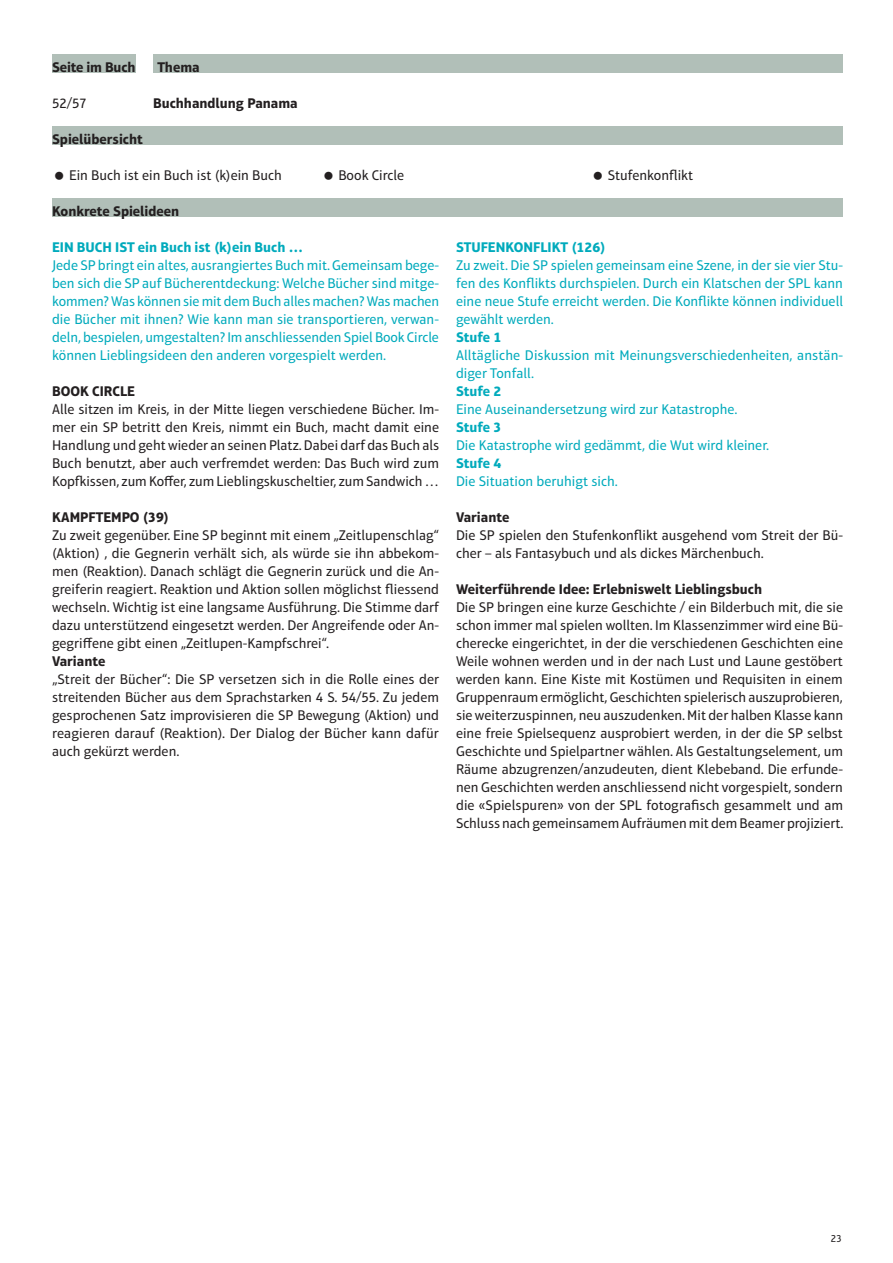
<style>
.page{position:relative;width:893px;height:1263px;background:#fff}
.page>*{position:absolute;margin:0;border:0;box-sizing:border-box;transform-origin:0 0}
.t1{font:14.25px/18px "Aptifer Sans LT Pro";color:#231f20;text-align:justify}
.t2{font:14.25px/18px "Aptifer Sans LT Pro";color:#00aabc;text-align:justify}
.t3{font:700 14.25px "Aptifer Sans LT Pro";color:#231f20}
.t4{font:700 14.25px "Aptifer Sans LT Pro";color:#00aabc}
.t5{font:10.5px "Aptifer Sans LT Pro";color:#231f20}
</style>
<div class="page">
<div style="left:153px;top:54px;width:690px;height:18px;background:#b1bfb8"></div>
<div style="left:52px;top:54px;width:84px;height:18px;background:#b1bfb8"></div>
<div style="left:52px;top:198px;width:791px;height:18px;background:#b1bfb8"></div>
<div style="left:52px;top:126px;width:791px;height:18px;background:#b1bfb8"></div>
<p class="t3" style="left:52px;top:59px;width:85px">Seite im Buch</p>
<p class="t3" style="left:157px;top:59px;width:44px">Thema</p>
<p class="t1" style="left:52px;top:94px;width:36px">52/57</p>
<p class="t3" style="left:153px;top:95px;width:146px">Buchhandlung Panama</p>
<p class="t3" style="left:52px;top:131px;width:92px">Spielübersicht</p>
<p class="t1" style="left:69px;top:166px;width:214px">Ein Buch ist ein Buch ist (k)ein Buch</p>
<p class="t1" style="left:338px;top:166px;width:67px">Book Circle</p>
<p class="t1" style="left:608px;top:166px;width:87px">Stufenkonflikt</p>
<p class="t3" style="left:52px;top:203px;width:129px">Konkrete Spielideen</p>
<p class="t4" style="left:52px;top:239px;width:252px">EIN BUCH IST ein Buch ist (k)ein Buch …</p>
<p class="t2" style="left:52px;top:256px;width:389px">Jede SP bringt ein altes, ausrangiertes Buch mit. Gemeinsam bege&shy;ben sich die SP auf Bücherentdeckung: Welche Bücher sind mitge&shy;kommen? Was können sie mit dem Buch alles machen? Was machen die Bücher mit ihnen? Wie kann man sie transportieren, verwan&shy;deln, bespielen, umgestalten? Im anschliessenden Spiel Book Circle können Lieblingsideen den anderen vorgespielt werden.</p>
<p class="t3" style="left:52px;top:383px;width:84px">BOOK CIRCLE</p>
<p class="t1" style="left:52px;top:400px;width:389px">Alle sitzen im Kreis, in der Mitte liegen verschiedene Bücher. Im&shy;mer ein SP betritt den Kreis, nimmt ein Buch, macht damit eine Handlung und geht wieder an seinen Platz. Dabei darf das Buch als Buch benutzt, aber auch verfremdet werden: Das Buch wird zum Kopfkissen, zum Koffer, zum Lieblingskuscheltier, zum Sandwich …</p>
<p class="t3" style="left:52px;top:509px;width:119px">KAMPFTEMPO (39)</p>
<p class="t1" style="left:52px;top:526px;width:388px">Zu zweit gegenüber. Eine SP beginnt mit einem „Zeitlupenschlag“ (Aktion) , die Gegnerin verhält sich, als würde sie ihn abbekom&shy;men (Reaktion). Danach schlägt die Gegnerin zurück und die An&shy;greiferin reagiert. Reaktion und Aktion sollen möglichst fliessend wechseln. Wichtig ist eine langsame Ausführung. Die Stimme darf dazu unterstützend eingesetzt werden. Der Angreifende oder An&shy;gegriffene gibt einen „Zeitlupen-Kampfschrei“.</p>
<p class="t3" style="left:52px;top:653px;width:55px">Variante</p>
<p class="t1" style="left:52px;top:670px;width:389px">„Streit der Bücher“: Die SP versetzen sich in die Rolle eines der streitenden Bücher aus dem Sprachstarken 4 S. 54/55. Zu jedem gesprochenen Satz improvisieren die SP Bewegung (Aktion) und reagieren darauf (Reaktion). Der Dialog der Bücher kann dafür auch gekürzt werden.</p>
<p class="t4" style="left:456px;top:239px;width:151px">STUFENKONFLIKT (126)</p>
<p class="t2" style="left:456px;top:256px;width:388px">Zu zweit. Die SP spielen gemeinsam eine Szene, in der sie vier Stu&shy;fen des Konflikts durchspielen. Durch ein Klatschen der SPL kann eine neue Stufe erreicht werden. Die Konflikte können individuell gewählt werden.</p>
<p class="t4" style="left:456px;top:329px;width:47px">Stufe 1</p>
<p class="t2" style="left:456px;top:346px;width:388px">Alltägliche Diskussion mit Meinungsverschiedenheiten, anstän&shy;diger Tonfall.</p>
<p class="t4" style="left:456px;top:383px;width:47px">Stufe 2</p>
<p class="t2" style="left:456px;top:400px;width:283px">Eine Auseinandersetzung wird zur Katastrophe.</p>
<p class="t4" style="left:456px;top:419px;width:47px">Stufe 3</p>
<p class="t2" style="left:456px;top:436px;width:315px">Die Katastrophe wird gedämmt, die Wut wird kleiner.</p>
<p class="t4" style="left:456px;top:455px;width:47px">Stufe 4</p>
<p class="t2" style="left:456px;top:472px;width:163px">Die Situation beruhigt sich.</p>
<p class="t3" style="left:456px;top:509px;width:55px">Variante</p>
<p class="t1" style="left:456px;top:526px;width:388px">Die SP spielen den Stufenkonflikt ausgehend vom Streit der Bü&shy;cher – als Fantasybuch und als dickes Märchenbuch.</p>
<p class="t3" style="left:456px;top:581px;width:308px">Weiterführende Idee: Erlebniswelt Lieblingsbuch</p>
<p class="t1" style="left:456px;top:598px;width:389px">Die SP bringen eine kurze Geschichte / ein Bilderbuch mit, die sie schon immer mal spielen wollten. Im Klassenzimmer wird eine Bü&shy;cherecke eingerichtet, in der die verschiedenen Geschichten eine Weile wohnen werden und in der nach Lust und Laune gestöbert werden kann. Eine Kiste mit Kostümen und Requisiten in einem Gruppenraum ermöglicht, Geschichten spielerisch auszuprobieren, sie weiterzuspinnen, neu auszudenken. Mit der halben Klasse kann eine freie Spielsequenz ausprobiert werden, in der die SP selbst Geschichte und Spielpartner wählen. Als Gestaltungselement, um Räume abzugrenzen/anzudeuten, dient Klebeband. Die erfunde&shy;nen Geschichten werden anschliessend nicht vorgespielt, sondern die «Spielspuren» von der SPL fotografisch gesammelt und am Schluss nach gemeinsamem Aufräumen mit dem Beamer projiziert.</p>
<p class="t5" style="left:831px;top:1232px;width:13px">23</p>
</div>
